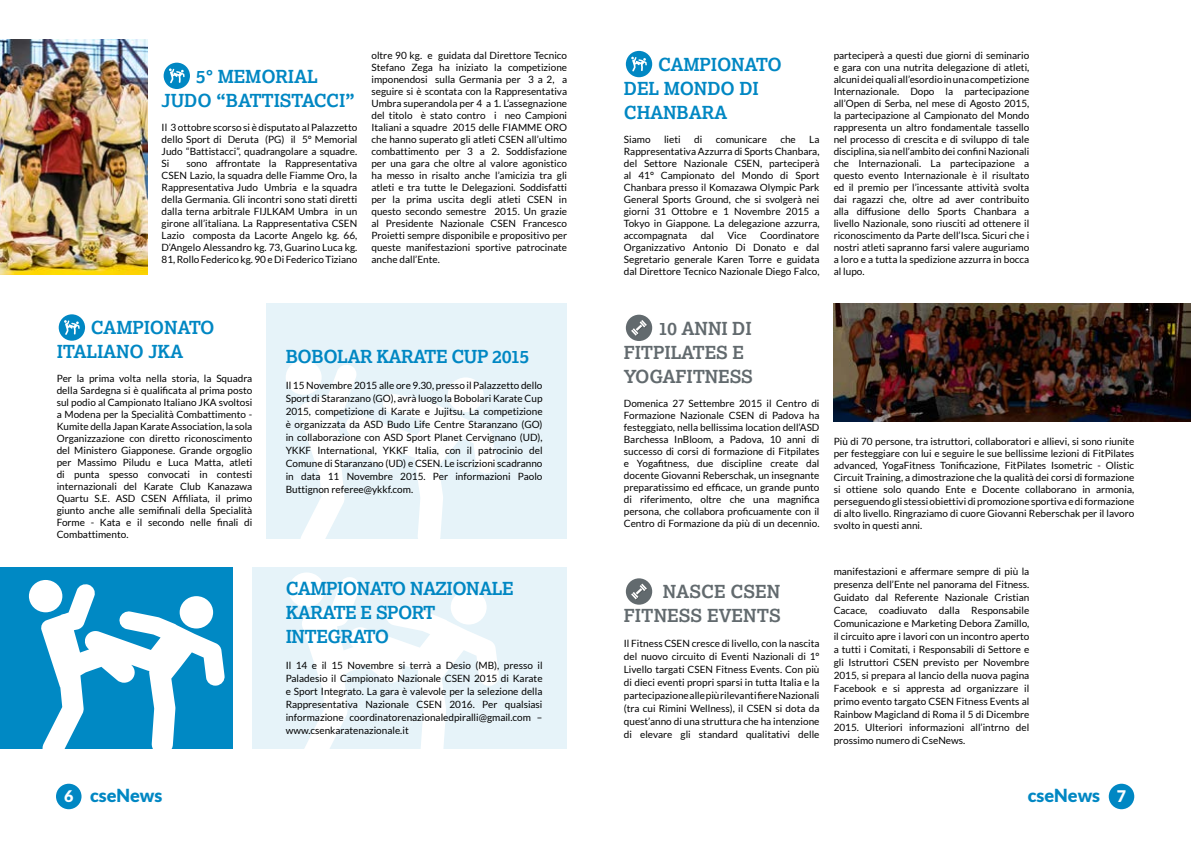
<style>
.page{position:relative;width:1191px;height:842px;background:#fff}
.page>*{position:absolute;margin:0;border:0;box-sizing:border-box;transform-origin:0 0}
.t1{font:700 18px/24px "Lexia Da Ma";letter-spacing:-.01em;color:#0087c3}
.t2{font:700 18px/24px "Lexia Da Ma";letter-spacing:-.03em;color:#0087c3}
.t3{font:700 18px/24px "Lexia Da Ma";letter-spacing:-.01em;color:#626a6e}
.t4{font:900 18px "Lato";color:#0087c3}
.t5{font:10px/12px "Lato";color:#000;text-align:justify}
.s1{font-size:16px;color:#fff}
</style>
<div class="page">
<div style="left:252px;top:567px;width:315px;height:181px;background:#e6f3f9"></div>
<div style="left:0;top:567px;width:232px;height:181px;background:#0089c4"></div>
<div style="left:29px;top:580px;width:33px;height:32px;background:#fff;border-radius:50%"></div>
<svg style="left:40px;top:583px;width:185px;height:166px"></svg>
<div style="left:289px;top:572px;width:36px;height:35px;background:#fff;border-radius:50%"></div>
<svg style="left:301px;top:576px;width:198px;height:173px"></svg>
<div style="left:624px;top:312px;width:30px;height:30px;border:2px solid #fff;border-radius:50%"></div>
<svg style="left:163px;top:62px;width:28px;height:28px"></svg>
<div style="left:162px;top:61px;width:30px;height:30px;border:2px solid #fff;border-radius:50%"></div>
<svg style="left:169px;top:68px;width:16px;height:15px"></svg>
<img style="left:0;top:40px;width:147px;height:235px">
<svg style="left:58px;top:313px;width:28px;height:29px"></svg>
<div style="left:57px;top:312px;width:30px;height:31px;border:2px solid #fff;border-radius:50%"></div>
<svg style="left:64px;top:320px;width:16px;height:15px"></svg>
<div style="left:266px;top:303px;width:301px;height:236px;background:#e6f3f9"></div>
<div style="left:286px;top:360px;width:36px;height:35px;background:#fff;border-radius:50%"></div>
<svg style="left:299px;top:363px;width:197px;height:176px"></svg>
<svg style="left:625px;top:314px;width:28px;height:28px"></svg>
<div style="left:624px;top:313px;width:30px;height:30px;border:2px solid #fff;border-radius:50%"></div>
<svg style="left:631px;top:320px;width:16px;height:16px"></svg>
<img style="left:833px;top:303px;width:358px;height:118px">
<svg style="left:625px;top:50px;width:28px;height:28px"></svg>
<div style="left:624px;top:49px;width:30px;height:30px;border:2px solid #fff;border-radius:50%"></div>
<svg style="left:631px;top:57px;width:16px;height:14px"></svg>
<div style="left:624px;top:575px;width:30px;height:31px;border:2px solid #fff;border-radius:50%"></div>
<svg style="left:625px;top:577px;width:28px;height:29px"></svg>
<div style="left:624px;top:576px;width:30px;height:31px;border:2px solid #fff;border-radius:50%"></div>
<svg style="left:631px;top:583px;width:16px;height:17px"></svg>
<div style="left:56px;top:784px;width:25px;height:25px;background:#0087c3;border-radius:50%"></div>
<div style="left:1108px;top:784px;width:26px;height:25px;background:#0087c3;border-radius:50%"></div>
<h1 class="t1" style="left:162px;top:64px;width:195px;text-align:center">5° MEMORIAL<br>JUDO “BATTISTACCI”</h1>
<p class="t5" style="left:162px;top:121px;width:197px">Il 3 ottobre scorso si è disputato al Palazzetto dello Sport di Deruta (PG) il 5° Memorial Judo “Battistacci”, quadrangolare a squadre.<br>Si</p>
<p class="t5" style="left:162px;top:157px;width:197px;text-indent:25px">sono affrontate la Rappresentativa CSEN Lazio, la squadra delle Fiamme Oro, la Rappresentativa Judo Umbria e la squadra della Germania. Gli incontri sono stati diretti dalla terna arbitrale FIJLKAM Umbra in un girone all’italiana. La Rappresentativa CSEN Lazio composta da Lacorte Angelo kg. 66, D’Angelo Alessandro kg. 73, Guarino Luca kg.<br>81, Rollo Federico kg. 90 e Di Federico Tiziano</p>
<p class="t5" style="left:371px;top:50px;width:197px">oltre 90 kg. e guidata dal Direttore Tecnico Stefano Zega ha iniziato la competizione imponendosi sulla Germania per 3 a 2, a seguire si è scontata con la Rappresentativa Umbra superandola per 4 a 1. L’assegnazione del titolo è stato contro i neo Campioni Italiani a squadre 2015 delle FIAMME ORO che hanno superato gli atleti CSEN all’ultimo combattimento per 3 a 2. Soddisfazione per una gara che oltre al valore agonistico ha messo in risalto anche l’amicizia tra gli atleti e tra tutte le Delegazioni. Soddisfatti per la prima uscita degli atleti CSEN in questo secondo semestre 2015. Un grazie al Presidente Nazionale CSEN Francesco Proietti sempre disponibile e propositivo per queste manifestazioni sportive patrocinate anche dall’Ente.</p>
<h1 class="t1" style="left:57px;top:316px;width:159px;text-indent:34px">CAMPIONATO<br>ITALIANO JKA</h1>
<p class="t5" style="left:57px;top:372px;width:197px">Per la prima volta nella storia, la Squadra della Sardegna si è qualificata al prima posto sul podio al Campionato Italiano JKA svoltosi a Modena per la Specialità Combattimento - Kumite della Japan Karate Association, la sola Organizzazione con diretto riconoscimento del Ministero Giapponese. Grande orgoglio per Massimo Piludu e Luca Matta, atleti di punta spesso convocati in contesti internazionali del Karate Club Kanazawa Quartu S.E. ASD CSEN Affiliata, il primo giunto anche alle semifinali della Specialità Forme - Kata e il secondo nelle finali di Combattimento.</p>
<h1 class="t2" style="left:286px;top:344px;width:245px">BOBOLAR KARATE CUP 2015</h1>
<p class="t5" style="left:286px;top:379px;width:258px;line-height:13px">Il 15 Novembre 2015 alle ore 9.30, presso il Palazzetto dello Sport di Staranzano (GO), avrà luogo la Bobolari Karate Cup 2015, competizione di Karate e Jujitsu. La competizione è organizzata da ASD Budo Life Centre Staranzano (GO) in collaborazione con ASD Sport Planet Cervignano (UD), YKKF International, YKKF Italia, con il patrocinio del Comune di Staranzano (UD) e CSEN. Le iscrizioni scadranno in data 11 Novembre 2015. Per informazioni Paolo Buttignon referee@ykkf.com.</p>
<h1 class="t2" style="left:286px;top:577px;width:229px">CAMPIONATO NAZIONALE<br>KARATE E SPORT<br>INTEGRATO</h1>
<p class="t5" style="left:286px;top:659px;width:258px;line-height:13px">Il 14 e il 15 Novembre si terrà a Desio (MB), presso il Paladesio il Campionato Nazionale CSEN 2015 di Karate e Sport Integrato. La gara è valevole per la selezione della Rappresentativa Nazionale CSEN 2016. Per qualsiasi informazione coordinatorenazionaledpiralli@gmail.com – www.csenkaratenazionale.it</p>
<h1 class="t1" style="left:624px;top:52px;width:159px;text-indent:34px">CAMPIONATO<br>DEL MONDO DI<br>CHANBARA</h1>
<p class="t5" style="left:624px;top:133px;width:28px">Siamo</p>
<p class="t5" style="left:664px;top:133px;width:18px">lieti</p>
<p class="t5" style="left:694px;top:133px;width:10px">di</p>
<p class="t5" style="left:716px;top:133px;width:53px">comunicare</p>
<p class="t5" style="left:780px;top:133px;width:17px">che</p>
<p class="t5" style="left:624px;top:133px;width:197px;text-indent:185px">La Rappresentativa Azzurra di Sports Chanbara, del Settore Nazionale CSEN, parteciperà al 41° Campionato del Mondo di Sport Chanbara presso il Komazawa Olympic Park General Sports Ground, che si svolgerà nei giorni 31 Ottobre e 1 Novembre 2015 a Tokyo in Giappone. La delegazione azzurra, accompagnata</p>
<p class="t5" style="left:624px;top:229px;width:197px;text-indent:136px">Coordinatore Organizzativo Antonio Di Donato e dal Segretario generale Karen Torre e guidata dal Direttore Tecnico Nazionale Diego Falco,</p>
<p class="t5" style="left:700px;top:229px;width:15px">dal</p>
<p class="t5" style="left:727px;top:229px;width:21px">Vice</p>
<p class="t5" style="left:833px;top:49px;width:197px">parteciperà a questi due giorni di seminario e gara con una nutrita delegazione di atleti, alcuni dei quali all’esordio in una competizione Internazionale. Dopo la partecipazione all’Open di Serba, nel mese di Agosto 2015, la partecipazione al Campionato del Mondo rappresenta un altro fondamentale tassello nel processo di crescita e di sviluppo di tale disciplina, sia nell’ambito dei confini Nazionali che Internazionali. La partecipazione a questo evento Internazionale è il risultato ed il premio per l’incessante attività svolta dai ragazzi che, oltre ad aver contribuito alla diffusione dello Sports Chanbara a livello Nazionale, sono riusciti ad ottenere il riconoscimento da Parte dell’Isca. Sicuri che i nostri atleti sapranno farsi valere auguriamo a loro e a tutta la spedizione azzurra in bocca al lupo.</p>
<h1 class="t3" style="left:624px;top:316px;width:130px;text-indent:34px">10 ANNI DI<br>FITPILATES E<br>YOGAFITNESS</h1>
<p class="t5" style="left:624px;top:397px;width:197px">Domenica 27 Settembre 2015 il Centro di Formazione Nazionale CSEN di Padova ha festeggiato, nella bellissima location dell’ASD Barchessa InBloom, a Padova, 10 anni di successo di corsi di formazione di Fitpilates e Yogafitness, due discipline create dal docente Giovanni Reberschak, un insegnante preparatissimo ed efficace, un grande punto di riferimento, oltre che una magnifica persona, che collabora proficuamente con il Centro di Formazione da più di un decennio.</p>
<p class="t5" style="left:833px;top:435px;width:302px">Più di 70 persone, tra istruttori, collaboratori e allievi, si sono riunite per festeggiare con lui e seguire le sue bellissime lezioni di FitPilates advanced, YogaFitness Tonificazione, FitPilates Isometric - Olistic Circuit Training, a dimostrazione che la qualità dei corsi di formazione si ottiene solo quando Ente e Docente collaborano in armonia, perseguendo gli stessi obiettivi di promozione sportiva e di formazione di alto livello. Ringraziamo di cuore Giovanni Reberschak per il lavoro svolto in questi anni.</p>
<h1 class="t3" style="left:624px;top:580px;width:158px;text-align:right">NASCE CSEN<br>FITNESS EVENTS</h1>
<p class="t5" style="left:624px;top:637px;width:197px;line-height:13px">Il Fitness CSEN cresce di livello, con la nascita del nuovo circuito di Eventi Nazionali di 1° Livello targati CSEN Fitness Events. Con più di dieci eventi propri sparsi in tutta Italia e la partecipazione alle più rilevanti fiere Nazionali (tra cui Rimini Wellness), il CSEN si dota da quest’anno di una struttura che ha intenzione di elevare gli standard qualitativi delle</p>
<p class="t5" style="left:833px;top:565px;width:197px;line-height:13px">manifestazioni e affermare sempre di più la presenza dell’Ente nel panorama del Fitness.<br>Guidato dal Referente Nazionale Cristian Cacace, coadiuvato dalla Responsabile Comunicazione e Marketing Debora Zamillo, il circuito apre i lavori con un incontro aperto a tutti i Comitati, i Responsabili di Settore e gli Istruttori CSEN previsto per Novembre 2015, si prepara al lancio della nuova pagina Facebook e si appresta ad organizzare il primo evento targato CSEN Fitness Events al Rainbow Magicland di Roma il 5 di Dicembre 2015. Ulteriori informazioni all’intrno del prossimo numero di CseNews.</p>
<h1 class="t4" style="left:64px;top:785px;width:100px"><span class="s1">6</span> cseNews</h1>
<h1 class="t4" style="left:1027px;top:785px;width:100px">cseNews <span class="s1">7</span></h1>
</div>
